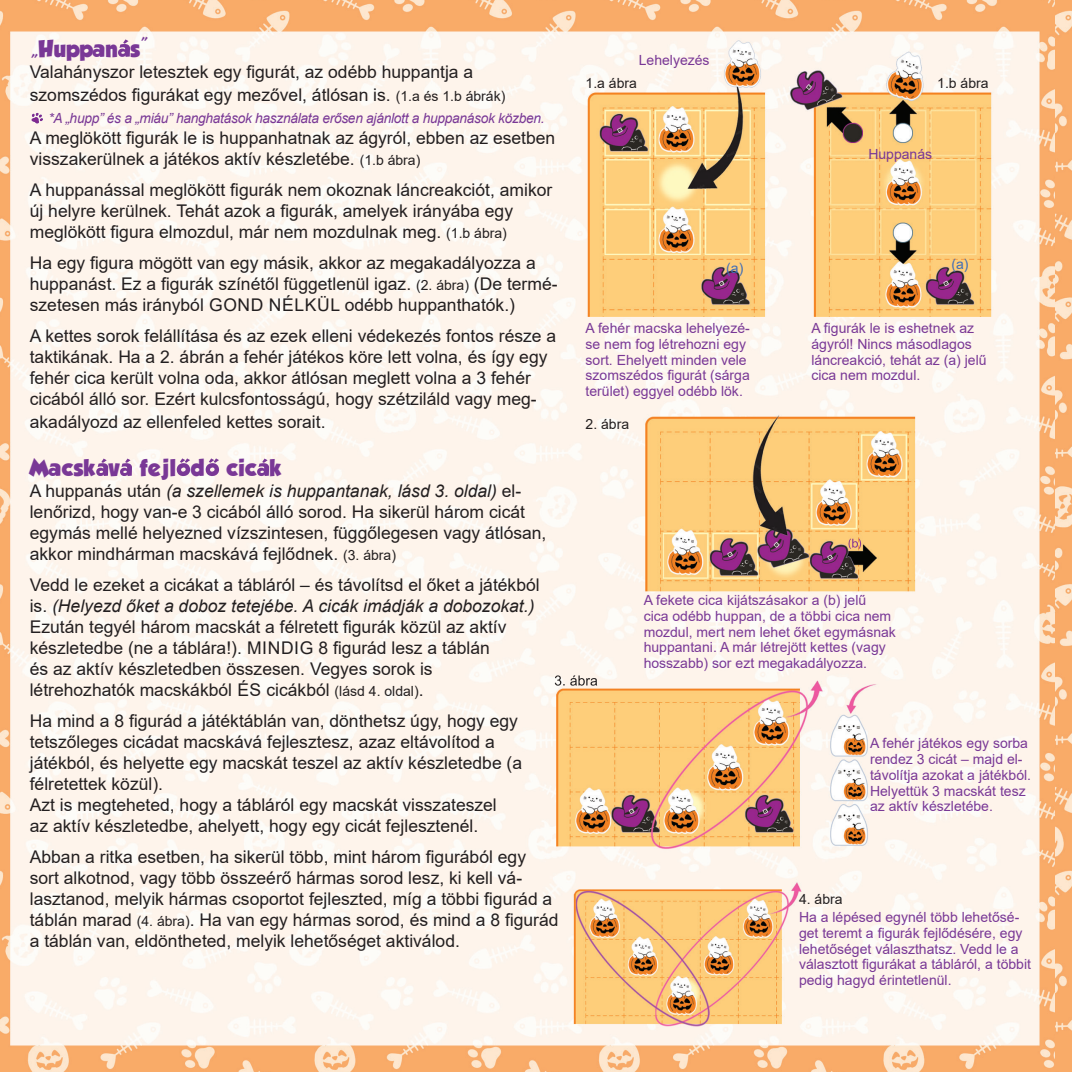
<style>
.page{position:relative;width:1072px;height:1072px;background:#fff}
.page>*{position:absolute;margin:0;border:0;box-sizing:border-box;transform-origin:0 0}
.t1{font:21px "GROBOLD";letter-spacing:.025em;color:#793896}
.t2{font:17.5px/21px "Arial";color:#231f20}
.t3{font:14px/15.8px "Arial";color:#793896}
.t4{font:italic 14px "Arial";letter-spacing:-.02em;color:#793896}
.t5{font:14px "Arial";color:#231f20}
.t6{font:14px "Arial";color:#416eb6}
.s1{font-size:14px}
.s2{font-style:italic}
</style>
<div class="page">
<img style="left:0;top:0;width:1055px;height:1071px">
<img style="left:1055px;top:0;width:16px;height:1071px">
<svg style="left:555px;top:675px;width:42px;height:10px"></svg>
<svg style="left:118px;top:39px;width:12px;height:18px"></svg>
<img style="left:30px;top:111px;width:14px;height:15px">
<svg style="left:96px;top:458px;width:12px;height:18px"></svg>
<svg style="left:120px;top:458px;width:12px;height:18px"></svg>
<svg style="left:177px;top:458px;width:13px;height:18px"></svg>
<svg style="left:206px;top:458px;width:13px;height:18px"></svg>
<svg style="left:257px;top:458px;width:12px;height:18px"></svg>
<p class="t1" style="left:39px;top:36px;width:112px">Huppan s”</p>
<p class="t2" style="left:30px;top:60px;width:477px;line-height:22.8px">Valahányszor letesztek egy figurát, az odébb huppantja a szomszédos figurákat egy mezővel, átlósan is. <span class="s1">(1.a és 1.b ábrák)</span></p>
<p class="t4" style="left:48px;top:109px;width:498px">*A „hupp” és a „miáu” hanghatások használata erősen ajánlott a huppanások közben.</p>
<p class="t2" style="left:30px;top:128px;width:527px">A meglökött figurák le is huppanhatnak az ágyról, ebben az esetben visszakerülnek a játékos aktív készletébe. <span class="s1">(1.b ábra)</span></p>
<p class="t2" style="left:30px;top:180px;width:524px">A huppanással meglökött figurák nem okoznak láncreakciót, amikor új helyre kerülnek. Tehát azok a figurák, amelyek irányába egy meglökött figura elmozdul, már nem mozdulnak meg. <span class="s1">(1.b ábra)</span></p>
<p class="t2" style="left:30px;top:252px;width:529px">Ha egy figura mögött van egy másik, akkor az megakadályozza a huppanást. Ez a figurák színétől függetlenül igaz. <span class="s1">(2. ábra)</span> (De termé&shy;szetesen más irányból GOND NÉLKÜL odébb huppanthatók.)</p>
<p class="t2" style="left:30px;top:325px;width:528px">A kettes sorok felállítása és az ezek elleni védekezés fontos része a taktikának. Ha a 2. ábrán a fehér játékos köre lett volna, és így egy fehér cica került volna oda, akkor átlósan meglett volna a 3 fehér cicából álló sor. Ezért kulcsfontosságú, hogy szétziláld vagy meg-</p>
<p class="t2" style="left:30px;top:411px;width:297px">akadályozd az ellenfeled kettes sorait.</p>
<p class="t1" style="left:30px;top:455px;width:253px">Macsk v fejl d cic k</p>
<p class="t2" style="left:30px;top:480px;width:518px">A huppanás után <span class="s2">(a szellemek is huppantanak, lásd 3. oldal)</span> el&shy;lenőrizd, hogy van-e 3 cicából álló sorod. Ha sikerül három cicát egymás mellé helyezned vízszintesen, függőlegesen vagy átlósan, akkor mindhárman macskává fejlődnek. <span class="s1">(3. ábra)</span></p>
<p class="t2" style="left:30px;top:574px;width:511px">Vedd le ezeket a cicákat a tábláról – és távolítsd el őket a játékból is. <span class="s2">(Helyezd őket a doboz tetejébe. A cicák imádják a dobozokat.)<br></span>Ezután tegyél három macskát a félretett figurák közül az aktív készletedbe (ne a táblára!). MINDIG 8 figurád lesz a táblán<br>és az aktív készletedben összesen. Vegyes sorok is létrehozhatók macskákból ÉS cicákból <span class="s1">(lásd 4. oldal)</span>.</p>
<p class="t2" style="left:30px;top:710px;width:494px">Ha mind a 8 figurád a játéktáblán van, dönthetsz úgy, hogy egy tetszőleges cicádat macskává fejlesztesz, azaz eltávolítod a játékból, és helyette egy macskát teszel az aktív készletedbe (a félretettek közül).<br>Azt is megteheted, hogy a tábláról egy macskát visszateszel<br>az aktív készletedbe, ahelyett, hogy egy cicát fejlesztenél.</p>
<p class="t2" style="left:30px;top:846px;width:530px">Abban a ritka esetben, ha sikerül több, mint három figurából egy sort alkotnod, vagy több összeérő hármas sorod lesz, ki kell vá&shy;lasztanod, melyik hármas csoportot fejleszted, míg a többi figurád a táblán marad <span class="s1">(4. ábra)</span>. Ha van egy hármas sorod, és mind a 8 figurád a táblán van, eldöntheted, melyik lehetőséget aktiválod.</p>
<p class="t1" style="left:30px;top:54px;width:10px">”</p>
<p class="t3" style="left:638px;top:52px;width:72px">Lehelyezés</p>
<p class="t5" style="left:585px;top:74px;width:53px">1.a ábra</p>
<p class="t5" style="left:937px;top:74px;width:53px">1.b ábra</p>
<p class="t3" style="left:868px;top:146px;width:65px">Huppanás</p>
<p class="t6" style="left:726px;top:258px;width:19px">(a)</p>
<p class="t6" style="left:951px;top:255px;width:19px">(a)</p>
<p class="t3" style="left:585px;top:320px;width:166px">A fehér macska lehelyezé&shy;se nem fog létrehozni egy sort. Ehelyett minden vele szomszédos figurát (sárga terület) eggyel odébb lök.</p>
<p class="t3" style="left:811px;top:320px;width:177px">A figurák le is eshetnek az ágyról! Nincs másodlagos láncreakció, tehát az (a) jelű cica nem mozdul.</p>
<p class="t5" style="left:585px;top:415px;width:45px">2. ábra</p>
<p class="t3" style="left:643px;top:592px;width:254px">A fekete cica kijátszásakor a (b) jelű<br>cica odébb huppan, de a többi cica nem mozdul, mert nem lehet őket egymásnak huppantani. A már létrejött kettes (vagy hosszabb) sor ezt megakadályozza.</p>
<p class="t3" style="left:870px;top:735px;width:163px">A fehér játékos egy sorba rendez 3 cicát – majd el&shy;távolítja azokat a játékból.<br>Helyettük 3 macskát tesz az aktív készletébe.</p>
<p class="t5" style="left:799px;top:889px;width:45px">4. ábra</p>
<p class="t3" style="left:799px;top:909px;width:233px">Ha a lépésed egynél több lehetősé&shy;get teremt a figurák fejlődésére, egy lehetőséget választhatsz. Vedd le a választott figurákat a tábláról, a többit pedig hagyd érintetlenül.</p>
</div>
